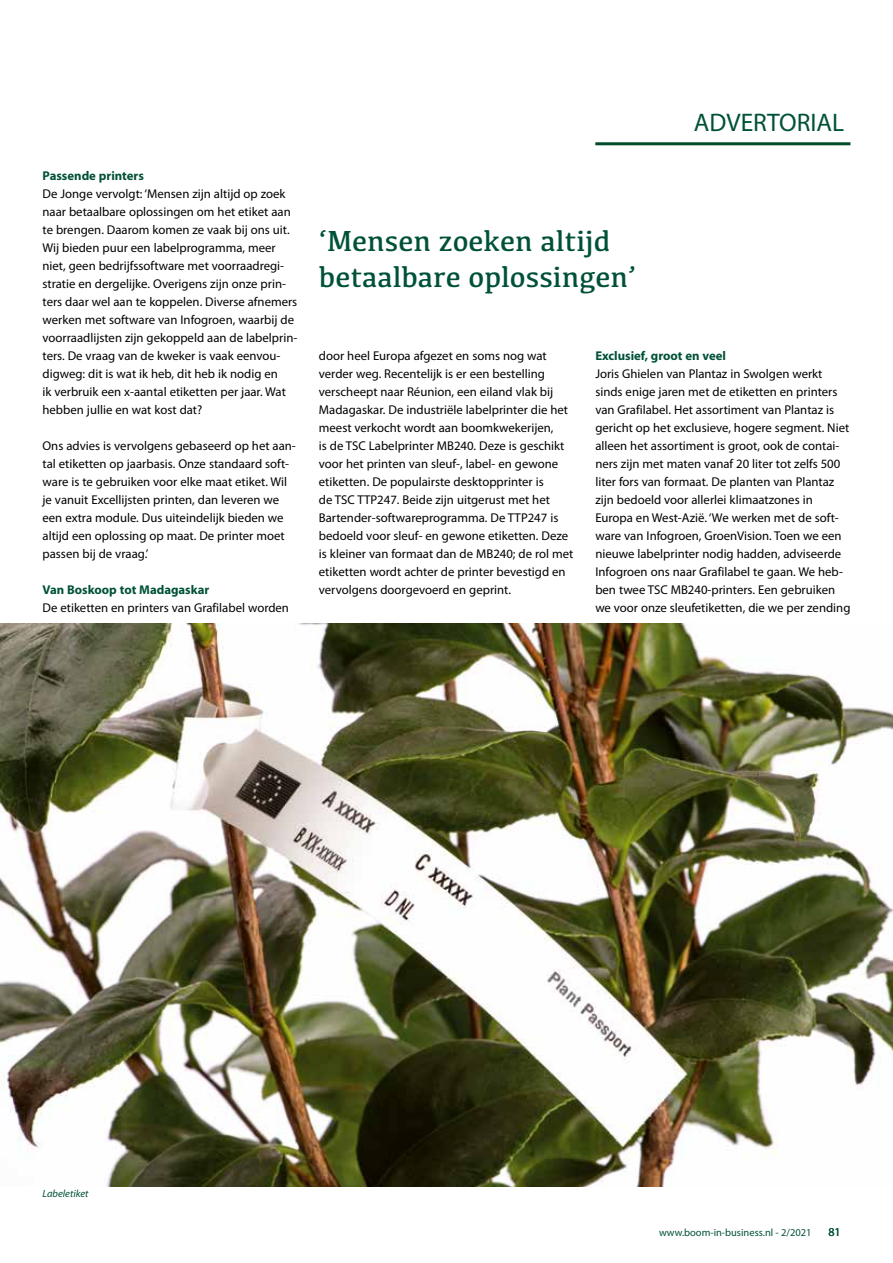
<style>
.page{position:relative;width:893px;height:1263px;background:#fff}
.page>*{position:absolute;margin:0;border:0;box-sizing:border-box;transform-origin:0 0}
.t1{font:30px/36px "Kefa";color:#005139}
.t2{font:25.5px "Myriad Pro";color:#005139}
.t3{font:12.75px/18px "Myriad Pro";color:#000}
.t4{font:700 12.75px "Myriad Pro";color:#005139}
.t5{font:12px "Myriad Pro";color:#005139}
.t6{font:10.5px "Myriad Pro";color:#005139}
.t7{font:italic 10.5px "Myriad Pro";color:#005139}
</style>
<div class="page">
<hr style="left:595px;top:142px;width:255px;height:3px;background:#004c2a">
<img style="left:0;top:624px;width:893px;height:562px">
<p class="t4" style="left:43px;top:167px;width:103px">Passende printers</p>
<p class="t3" style="left:43px;top:185px;width:256px">De Jonge vervolgt: ‘Mensen zijn altijd op zoek naar betaalbare oplossingen om het etiket aan te brengen. Daarom komen ze vaak bij ons uit.<br>Wij bieden puur een labelprogramma, meer niet, geen bedrijfssoftware met voorraadregi&shy;stratie en dergelijke. Overigens zijn onze prin&shy;ters daar wel aan te koppelen. Diverse afnemers werken met software van Infogroen, waarbij de voorraadlijsten zijn gekoppeld aan de labelprin&shy;ters. De vraag van de kweker is vaak eenvou&shy;digweg: dit is wat ik heb, dit heb ik nodig en<br>ik verbruik een x-aantal etiketten per jaar. Wat hebben jullie en wat kost dat?</p>
<p class="t3" style="left:43px;top:437px;width:255px">Ons advies is vervolgens gebaseerd op het aan&shy;tal etiketten op jaarbasis. Onze standaard soft&shy;ware is te gebruiken voor elke maat etiket. Wil je vanuit Excellijsten printen, dan leveren we een extra module. Dus uiteindelijk bieden we altijd een oplossing op maat. De printer moet passen bij de vraag.’</p>
<p class="t4" style="left:43px;top:581px;width:168px">Van Boskoop tot Madagaskar</p>
<p class="t3" style="left:43px;top:599px;width:248px">De etiketten en printers van Grafilabel worden</p>
<h1 class="t1" style="left:319px;top:222px;width:319px">‘Mensen zoeken altijd betaalbare oplossingen’</h1>
<h2 class="t2" style="left:694px;top:107px;width:152px">ADVERTORIAL</h2>
<p class="t3" style="left:319px;top:347px;width:256px">door heel Europa afgezet en soms nog wat verder weg. Recentelijk is er een bestelling verscheept naar Réunion, een eiland vlak bij Madagaskar. De industriële labelprinter die het meest verkocht wordt aan boomkwekerijen,<br>is de TSC Labelprinter MB240. Deze is geschikt voor het printen van sleuf-, label- en gewone etiketten. De populairste desktopprinter is<br>de TSC TTP247. Beide zijn uitgerust met het Bartender-softwareprogramma. De TTP247 is bedoeld voor sleuf- en gewone etiketten. Deze is kleiner van formaat dan de MB240; de rol met etiketten wordt achter de printer bevestigd en vervolgens doorgevoerd en geprint.</p>
<p class="t4" style="left:595px;top:347px;width:132px">Exclusief, groot en veel</p>
<p class="t3" style="left:595px;top:365px;width:257px">Joris Ghielen van Plantaz in Swolgen werkt sinds enige jaren met de etiketten en printers van Grafilabel. Het assortiment van Plantaz is gericht op het exclusieve, hogere segment. Niet alleen het assortiment is groot, ook de contai&shy;ners zijn met maten vanaf 20 liter tot zelfs 500 liter fors van formaat. De planten van Plantaz zijn bedoeld voor allerlei klimaatzones in Europa en West-Azië. ‘We werken met de soft&shy;ware van Infogroen, GroenVision. Toen we een nieuwe labelprinter nodig hadden, adviseerde Infogroen ons naar Grafilabel te gaan. We heb&shy;ben twee TSC MB240-printers. Een gebruiken we voor onze sleufetiketten, die we per zending</p>
<p class="t7" style="left:43px;top:1187px;width:47px">Labeletiket</p>
<p class="t6" style="left:659px;top:1226px;width:154px">www.boom-in-business.nl - 2/2021</p>
<p class="t5" style="left:828px;top:1224px;width:14px">81</p>
</div>
